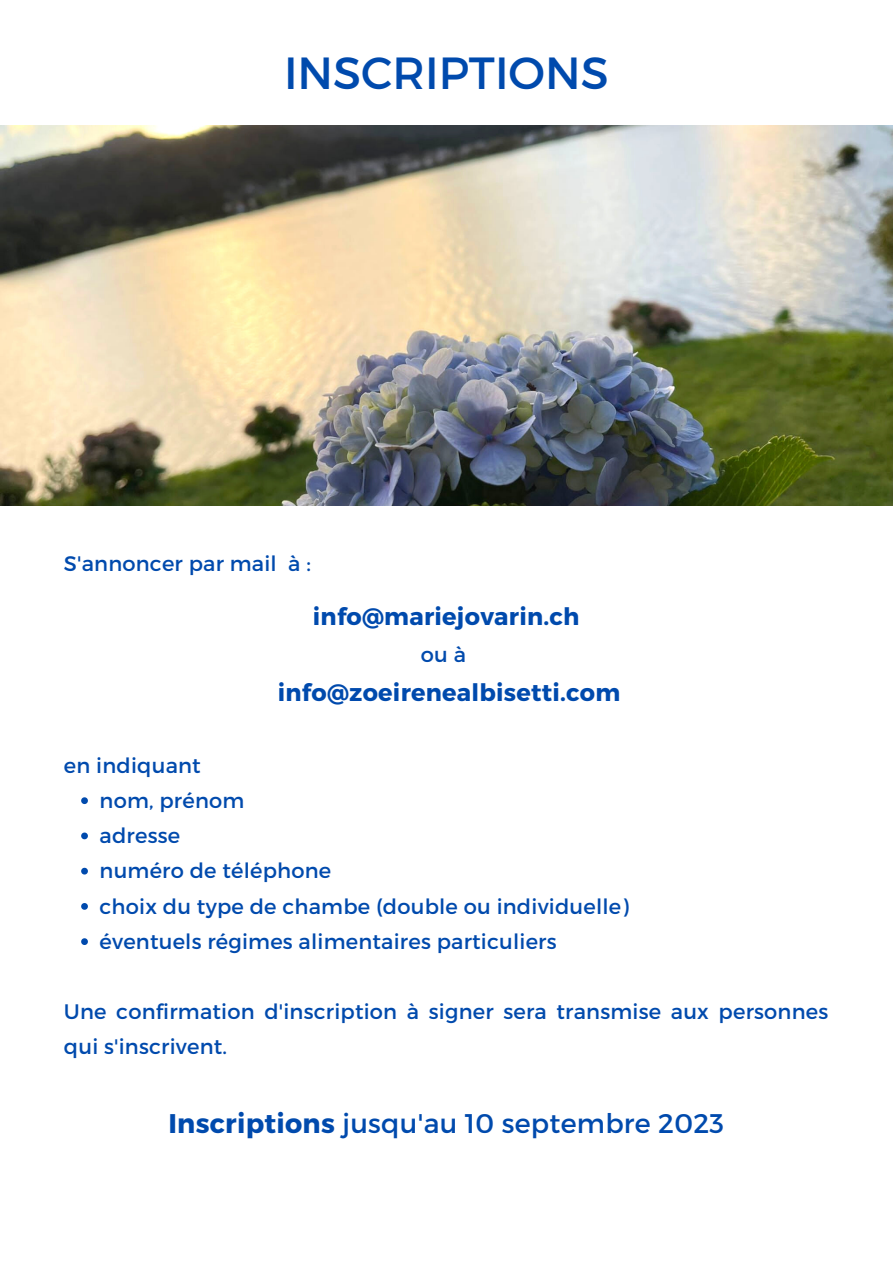
<style>
.page{position:relative;width:893px;height:1264px;background:#fff}
.page>*{position:absolute;margin:0;border:0;box-sizing:border-box;transform-origin:0 0}
.t1{font:45px "Montserrat";color:#004aad}
.t2{font:27px "Montserrat";letter-spacing:.01em;color:#004aad}
.t3{font:700 24px "Montserrat";letter-spacing:.01em;color:#004aad}
.t4{font:21px/35.2px "Montserrat";letter-spacing:.01em;color:#004aad}
.s1{font-weight:700}
</style>
<div class="page">
<img style="left:0;top:125px;width:892px;height:380px">
<svg style="left:81px;top:797px;width:7px;height:7px"></svg>
<svg style="left:81px;top:832px;width:7px;height:7px"></svg>
<svg style="left:81px;top:867px;width:7px;height:7px"></svg>
<svg style="left:81px;top:903px;width:7px;height:6px"></svg>
<svg style="left:81px;top:938px;width:7px;height:7px"></svg>
<p class="t1" style="left:284px;top:44px;width:326px">INSCRIPTIONS</p>
<p class="t4" style="left:64px;top:544px;width:248px">S'annoncer par mail à :</p>
<p class="t4" style="left:64px;top:746px;width:138px">en indiquant</p>
<p class="t3" style="left:313px;top:600px;width:268px">info@mariejovarin.ch</p>
<p class="t4" style="left:421px;top:635px;width:47px">ou à</p>
<p class="t3" style="left:278px;top:676px;width:344px">info@zoeirenealbisetti.com</p>
<p class="t4" style="left:100px;top:781px;width:146px">nom, prénom</p>
<p class="t4" style="left:100px;top:816px;width:82px">adresse</p>
<p class="t4" style="left:100px;top:852px;width:233px">numéro de téléphone</p>
<p class="t4" style="left:100px;top:887px;width:530px">choix du type de chambe (double ou individuelle)</p>
<p class="t4" style="left:100px;top:922px;width:458px">éventuels régimes alimentaires particuliers</p>
<p class="t4" style="left:64px;top:993px;width:765px">Une confirmation d'inscription à signer sera transmise aux personnes qui s'inscrivent.</p>
<p class="t2" style="left:168px;top:1105px;width:557px"><span class="s1">Inscriptions</span> jusqu'au 10 septembre 2023</p>
</div>
